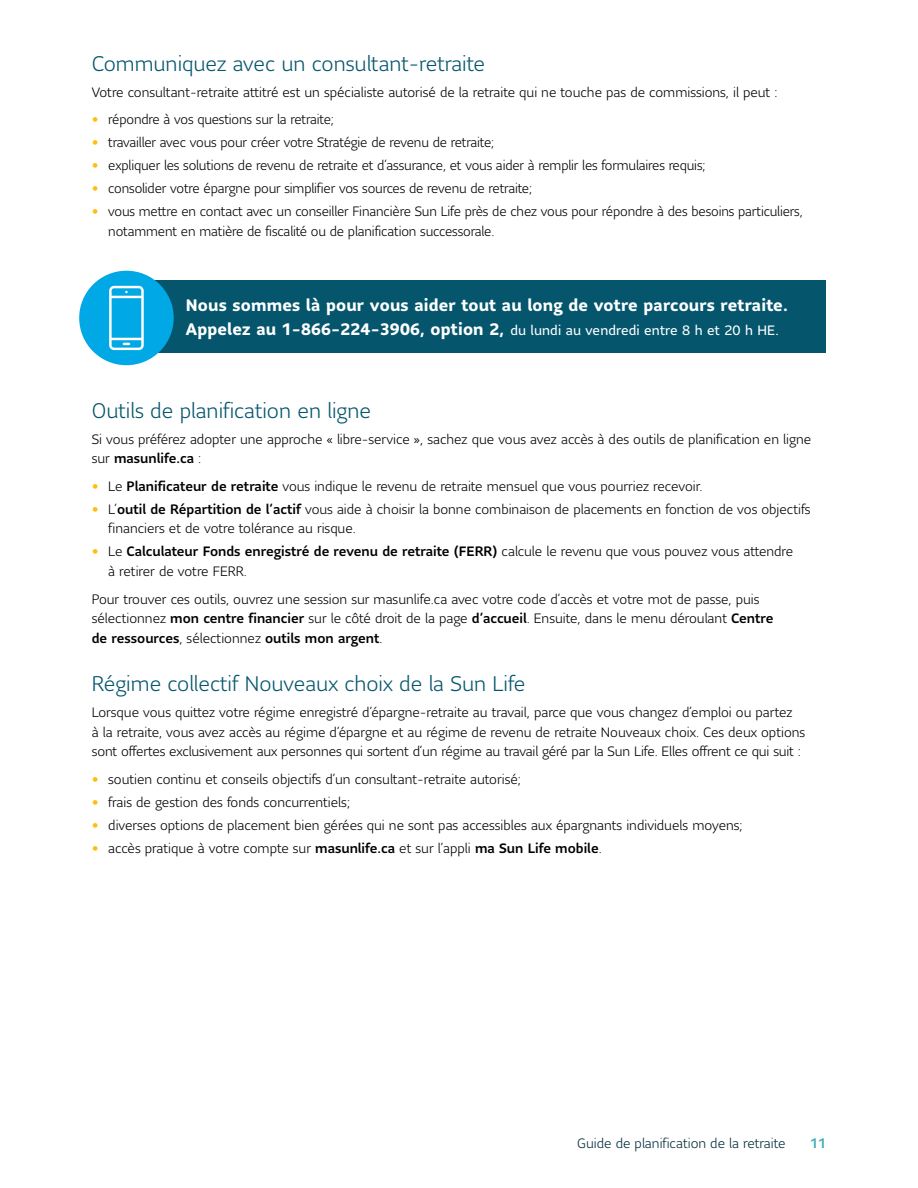
<style>
.page{position:relative;width:918px;height:1188px;background:#fff}
.page>*{position:absolute;margin:0;border:0;box-sizing:border-box;transform-origin:0 0}
.H2_-_Subhead{font:300 21px "Sun Life Sans";color:#05566d}
.P_-_Body{font:700 16.5px/24px "Sun Life Sans";letter-spacing:.01em;color:#fff}
.P_-_Body-2{font:300 13.5px/19.5px "Sun Life Sans";color:#000}
.t1{font:300 13.5px "Sun Life Sans";color:#002d3d}
.t2{font:500 13.5px "Sun Life Sans";color:#3dadb9}
.s1{color:#febe10}
.s2{font-weight:400;font-size:13.5px}
.s3{font-weight:500}
</style>
<div class="page">
<div style="left:145px;top:280px;width:681px;height:73px;background:#05566d"></div>
<div style="left:79px;top:271px;width:95px;height:94px;background:#00a8e5;border-radius:50%"></div>
<svg style="left:109px;top:286px;width:35px;height:64px"></svg>
<h2 class="H2_-_Subhead" style="left:92px;top:49px;width:395px">Communiquez avec un consultant‑retraite</h2>
<p class="P_-_Body-2" style="left:92px;top:82px;width:687px">Votre consultant‑retraite attitré est un spécialiste autorisé de la retraite qui ne touche pas de commissions, il peut :</p>
<p class="P_-_Body-2" style="left:92px;top:110px;width:244px"><span class="s1">•</span> répondre à vos questions sur la retraite;</p>
<p class="P_-_Body-2" style="left:92px;top:133px;width:404px"><span class="s1">•</span> travailler avec vous pour créer votre Stratégie de revenu de retraite;</p>
<p class="P_-_Body-2" style="left:92px;top:156px;width:615px"><span class="s1">•</span> expliquer les solutions de revenu de retraite et d’assurance, et vous aider à remplir les formulaires requis;</p>
<p class="P_-_Body-2" style="left:92px;top:179px;width:442px"><span class="s1">•</span> consolider votre épargne pour simplifier vos sources de revenu de retraite;</p>
<p class="P_-_Body-2" style="left:108px;top:202px;width:696px;text-indent:-16px"><span class="s1">•</span> vous mettre en contact avec un conseiller Financière Sun Life près de chez vous pour répondre à des besoins particuliers, notamment en matière de fiscalité ou de planification successorale.</p>
<p class="P_-_Body" style="left:186px;top:293px;width:603px">Nous sommes là pour vous aider tout au long de votre parcours retraite.<br>Appelez au 1-866-224-3906, option 2, <span class="s2">du lundi au vendredi entre 8 h et 20 h HE.</span></p>
<h2 class="H2_-_Subhead" style="left:92px;top:396px;width:281px">Outils de planification en ligne</h2>
<p class="P_-_Body-2" style="left:92px;top:429px;width:721px">Si vous préférez adopter une approche « libre-service », sachez que vous avez accès à des outils de planification en ligne sur <span class="s3">masunlife.ca</span> :</p>
<p class="P_-_Body-2" style="left:92px;top:476px;width:612px"><span class="s1">•</span> Le <span class="s3">Planificateur de retraite</span> vous indique le revenu de retraite mensuel que vous pourriez recevoir.</p>
<p class="P_-_Body-2" style="left:108px;top:499px;width:704px;text-indent:-16px"><span class="s1">•</span> L’<span class="s3">outil de Répartition de l’actif</span> vous aide à choisir la bonne combinaison de placements en fonction de vos objectifs financiers et de votre tolérance au risque.</p>
<p class="P_-_Body-2" style="left:108px;top:542px;width:686px;text-indent:-16px"><span class="s1">•</span> Le <span class="s3">Calculateur Fonds enregistré de revenu de retraite (FERR)</span> calcule le revenu que vous pouvez vous attendre à retirer de votre FERR.</p>
<p class="P_-_Body-2" style="left:92px;top:589px;width:683px">Pour trouver ces outils, ouvrez une session sur masunlife.ca avec votre code d’accès et votre mot de passe, puis sélectionnez <span class="s3">mon centre financier</span> sur le côté droit de la page <span class="s3">d’accueil</span>. Ensuite, dans le menu déroulant <span class="s3">Centre de ressources</span>, sélectionnez <span class="s3">outils mon argent</span>.</p>
<h2 class="H2_-_Subhead" style="left:92px;top:670px;width:435px">Régime collectif Nouveaux choix de la Sun Life</h2>
<p class="P_-_Body-2" style="left:92px;top:703px;width:715px">Lorsque vous quittez votre régime enregistré d’épargne‑retraite au travail, parce que vous changez d’emploi ou partez<br>à la retraite, vous avez accès au régime d’épargne et au régime de revenu de retraite Nouveaux choix. Ces deux options sont offertes exclusivement aux personnes qui sortent d’un régime au travail géré par la Sun Life. Elles offrent ce qui suit :</p>
<p class="P_-_Body-2" style="left:92px;top:769px;width:431px"><span class="s1">•</span> soutien continu et conseils objectifs d’un consultant‑retraite autorisé;</p>
<p class="P_-_Body-2" style="left:92px;top:792px;width:260px"><span class="s1">•</span> frais de gestion des fonds concurrentiels;</p>
<p class="P_-_Body-2" style="left:92px;top:815px;width:652px"><span class="s1">•</span> diverses options de placement bien gérées qui ne sont pas accessibles aux épargnants individuels moyens;</p>
<p class="P_-_Body-2" style="left:92px;top:838px;width:511px"><span class="s1">•</span> accès pratique à votre compte sur <span class="s3">masunlife.ca</span> et sur l’appli <span class="s3">ma Sun Life mobile</span>.</p>
<p class="t1" style="left:577px;top:1134px;width:210px">Guide de planification de la retraite</p>
<p class="t2" style="left:810px;top:1134px;width:18px">11</p>
</div>
